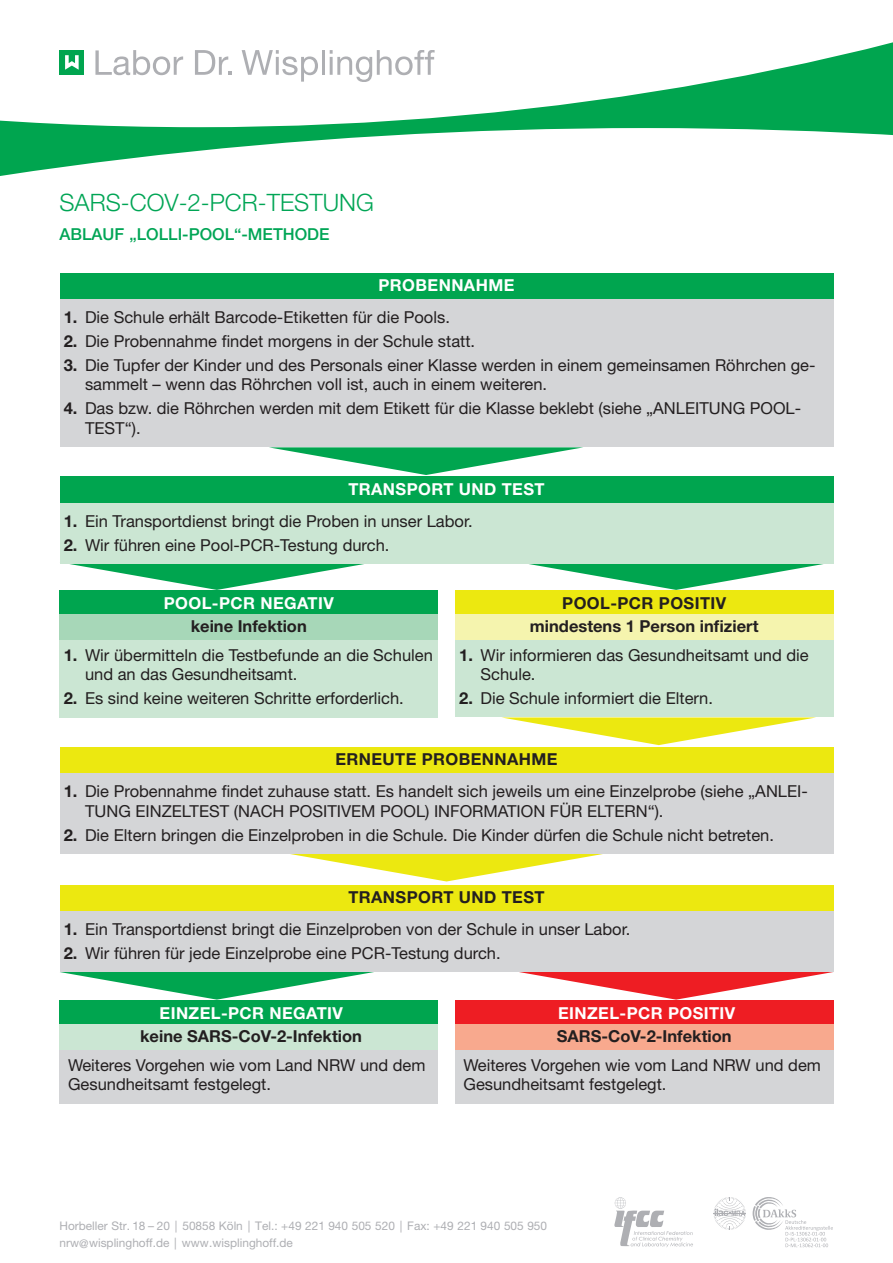
<style>
.page{position:relative;width:893px;height:1263px;background:#fff}
.page>*{position:absolute;margin:0;border:0;box-sizing:border-box;transform-origin:0 0}
.BRO_head_Caps{font:300 24px "Helvetica Neue LT Std";color:#00a555}
.Subbox_kiko{font:16.5px/19.5px "Helvetica Neue LT Std";color:#231f20}
.Subbox_kiko_2{font:700 16.5px "Helvetica Neue LT Std";color:#231f20}
.Head_green_box{font:700 16.5px "Helvetica Neue LT Std";letter-spacing:.025em;color:#fff}
.Head_green_box-2{font:700 16.5px "Helvetica Neue LT Std";letter-spacing:.025em;color:#231f20}
.BRO_head_Caps-2{font:500 16.5px "Helvetica Neue LT Std";color:#00a555}
.t1{font:11.85px "Helvetica Neue LT Std";color:#aeafb3}
.s1{font-weight:700}
</style>
<div class="page">
<svg style="left:0;top:42px;width:893px;height:134px"></svg>
<div style="left:60px;top:50px;width:24px;height:25px;background:#00a54f"></div>
<svg style="left:65px;top:55px;width:14px;height:15px"></svg>
<svg style="left:95px;top:50px;width:88px;height:25px"></svg>
<svg style="left:195px;top:50px;width:37px;height:25px"></svg>
<svg style="left:242px;top:50px;width:76px;height:31px"></svg>
<hr style="left:322px;top:50px;width:3px;height:25px;background:#aeafb3">
<svg style="left:330px;top:50px;width:105px;height:31px"></svg>
<svg style="left:614px;top:1197px;width:79px;height:50px"></svg>
<svg style="left:753px;top:1197px;width:80px;height:50px"></svg>
<svg style="left:714px;top:1197px;width:32px;height:33px"></svg>
<svg style="left:60px;top:972px;width:314px;height:28px"></svg>
<svg style="left:519px;top:972px;width:314px;height:28px"></svg>
<svg style="left:269px;top:447px;width:314px;height:28px"></svg>
<svg style="left:502px;top:717px;width:314px;height:28px"></svg>
<svg style="left:290px;top:854px;width:313px;height:27px"></svg>
<svg style="left:70px;top:564px;width:294px;height:26px"></svg>
<svg style="left:529px;top:564px;width:294px;height:26px"></svg>
<div style="left:60px;top:273px;width:773px;height:29px;background:#00a54f"></div>
<div style="left:60px;top:299px;width:773px;height:37px;background:#d4d5d7"></div>
<div style="left:60px;top:322px;width:773px;height:38px;background:#d4d5d7"></div>
<div style="left:60px;top:346px;width:773px;height:58px;background:#d4d5d7"></div>
<div style="left:60px;top:389px;width:773px;height:58px;background:#d4d5d7"></div>
<div style="left:60px;top:747px;width:773px;height:29px;background:#ece810"></div>
<div style="left:60px;top:773px;width:773px;height:57px;background:#d4d5d7"></div>
<div style="left:60px;top:816px;width:773px;height:38px;background:#d4d5d7"></div>
<div style="left:60px;top:885px;width:773px;height:29px;background:#ece810"></div>
<div style="left:60px;top:911px;width:773px;height:37px;background:#d4d5d7"></div>
<div style="left:60px;top:934px;width:773px;height:38px;background:#d4d5d7"></div>
<div style="left:60px;top:477px;width:773px;height:29px;background:#00a54f"></div>
<div style="left:60px;top:503px;width:773px;height:37px;background:#cbe6d3"></div>
<div style="left:60px;top:526px;width:773px;height:38px;background:#cbe6d3"></div>
<div style="left:60px;top:591px;width:378px;height:29px;background:#00a54f"></div>
<div style="left:60px;top:614px;width:378px;height:36px;background:#a7d7b8"></div>
<div style="left:60px;top:640px;width:378px;height:53px;background:#cbe6d3"></div>
<div style="left:60px;top:684px;width:378px;height:33px;background:#cbe6d3"></div>
<div style="left:455px;top:591px;width:378px;height:29px;background:#ece810"></div>
<div style="left:455px;top:614px;width:378px;height:36px;background:#f5f4ae"></div>
<div style="left:455px;top:640px;width:378px;height:53px;background:#cbe6d3"></div>
<div style="left:455px;top:684px;width:378px;height:33px;background:#cbe6d3"></div>
<div style="left:60px;top:1001px;width:378px;height:29px;background:#00a54f"></div>
<div style="left:60px;top:1024px;width:378px;height:36px;background:#cbe6d3"></div>
<div style="left:60px;top:1050px;width:378px;height:53px;background:#d4d5d7"></div>
<div style="left:455px;top:1001px;width:378px;height:29px;background:#ee1d23"></div>
<div style="left:455px;top:1024px;width:378px;height:36px;background:#f8a98e"></div>
<div style="left:455px;top:1050px;width:378px;height:53px;background:#d4d5d7"></div>
<p class="BRO_head_Caps" style="left:60px;top:188px;width:316px">SARS-COV-2-PCR-TESTUNG</p>
<p class="BRO_head_Caps-2" style="left:60px;top:224px;width:272px">ABLAUF „LOLLI-POOL“-METHODE</p>
<p class="Head_green_box" style="left:379px;top:275px;width:137px">PROBENNAHME</p>
<p class="Subbox_kiko" style="left:64px;top:307px;width:388px"><span class="s1">1.</span> Die Schule erhält Barcode-Etiketten für die Pools.</p>
<p class="Subbox_kiko" style="left:64px;top:331px;width:413px"><span class="s1">2.</span> Die Probennahme findet morgens in der Schule statt.</p>
<p class="Subbox_kiko" style="left:85px;top:355px;width:732px;text-indent:-21px"><span class="s1">3.</span> Die Tupfer der Kinder und des Personals einer Klasse werden in einem gemeinsamen Röhrchen ge&shy;sammelt – wenn das Röhrchen voll ist, auch in einem weiteren.</p>
<p class="Subbox_kiko" style="left:85px;top:398px;width:718px;text-indent:-21px"><span class="s1">4.</span> Das bzw. die Röhrchen werden mit dem Etikett für die Klasse beklebt (siehe „ANLEITUNG POOL-<br>TEST“).</p>
<p class="Head_green_box" style="left:348px;top:479px;width:198px">TRANSPORT UND TEST</p>
<p class="Subbox_kiko" style="left:64px;top:511px;width:410px"><span class="s1">1.</span> Ein Transportdienst bringt die Proben in unser Labor.</p>
<p class="Subbox_kiko" style="left:64px;top:535px;width:327px"><span class="s1">2.</span> Wir führen eine Pool-PCR-Testung durch.</p>
<p class="Head_green_box" style="left:164px;top:593px;width:171px">POOL-PCR NEGATIV</p>
<p class="Subbox_kiko_2" style="left:191px;top:616px;width:118px">keine Infektion</p>
<p class="Subbox_kiko" style="left:85px;top:645px;width:349px;text-indent:-21px"><span class="s1">1.</span> Wir übermitteln die Testbefunde an die Schulen und an das Gesundheitsamt.</p>
<p class="Subbox_kiko" style="left:64px;top:688px;width:341px"><span class="s1">2.</span> Es sind keine weiteren Schritte erforderlich.</p>
<p class="Head_green_box-2" style="left:562px;top:593px;width:165px">POOL-PCR POSITIV</p>
<p class="Subbox_kiko_2" style="left:530px;top:616px;width:230px">mindestens 1 Person infiziert</p>
<p class="Subbox_kiko" style="left:480px;top:645px;width:330px;text-indent:-21px"><span class="s1">1.</span> Wir informieren das Gesundheitsamt und die<br>Schule.</p>
<p class="Subbox_kiko" style="left:459px;top:688px;width:255px"><span class="s1">2.</span> Die Schule informiert die Eltern.</p>
<p class="Head_green_box-2" style="left:335px;top:749px;width:224px">ERNEUTE PROBENNAHME</p>
<p class="Subbox_kiko" style="left:85px;top:781px;width:724px;text-indent:-21px"><span class="s1">1.</span> Die Probennahme findet zuhause statt. Es handelt sich jeweils um eine Einzelprobe (siehe „ANLEI-<br>TUNG EINZELTEST (NACH POSITIVEM POOL) INFORMATION FÜR ELTERN“).</p>
<p class="Subbox_kiko" style="left:64px;top:825px;width:712px"><span class="s1">2.</span> Die Eltern bringen die Einzelproben in die Schule. Die Kinder dürfen die Schule nicht betreten.</p>
<p class="Head_green_box-2" style="left:348px;top:887px;width:198px">TRANSPORT UND TEST</p>
<p class="Subbox_kiko" style="left:64px;top:919px;width:568px"><span class="s1">1.</span> Ein Transportdienst bringt die Einzelproben von der Schule in unser Labor.</p>
<p class="Subbox_kiko" style="left:64px;top:943px;width:438px"><span class="s1">2.</span> Wir führen für jede Einzelprobe eine PCR-Testung durch.</p>
<p class="Head_green_box" style="left:160px;top:1003px;width:185px">EINZEL-PCR NEGATIV</p>
<p class="Subbox_kiko_2" style="left:140px;top:1026px;width:223px">keine SARS-CoV-2-Infektion</p>
<p class="Subbox_kiko" style="left:68px;top:1054px;width:359px">Weiteres Vorgehen wie vom Land NRW und dem<br>Gesundheitsamt festgelegt.</p>
<p class="Head_green_box" style="left:558px;top:1003px;width:179px">EINZEL-PCR POSITIV</p>
<p class="Subbox_kiko_2" style="left:557px;top:1026px;width:176px">SARS-CoV-2-Infektion</p>
<p class="Subbox_kiko" style="left:463px;top:1054px;width:359px">Weiteres Vorgehen wie vom Land NRW und dem<br>Gesundheitsamt festgelegt.</p>
<p class="t1" style="left:60px;top:1218px;width:489px">Horbeller Str. 18 – 20 | 50858 Köln | Tel.: +49 221 940 505 520 | Fax: +49 221 940 505 950</p>
<p class="t1" style="left:60px;top:1236px;width:235px">nrw@wisplinghoff.de | www.wisplinghoff.de</p>
</div>
